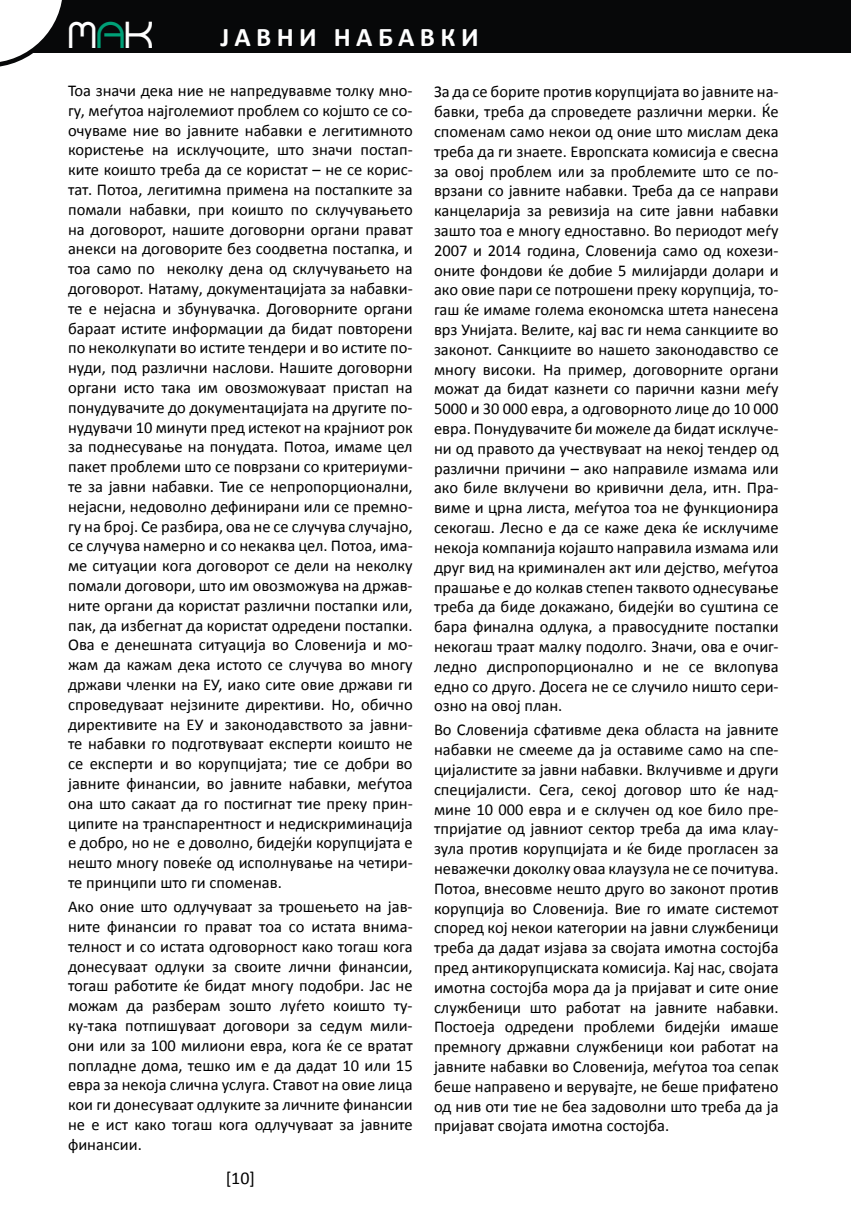
<style>
.page{position:relative;width:851px;height:1212px;background:#fff}
.page>*{position:absolute;margin:0;border:0;box-sizing:border-box;transform-origin:0 0}
.t1{font:35.1px "Gocalogotypebeta";color:#fff}
.t2{font:700 27px "Calibri";letter-spacing:.2em;color:#fff}
.t3{font:18px "Calibri";color:#000}
.t4{font:16.5px/19.8px "Calibri";color:#000;text-align:justify}
.s1{color:#00a077}
</style>
<div class="page">
<div style="left:0;top:0;width:850px;height:52px;background:#070809"></div>
<svg style="left:0;top:0;width:67px;height:67px"></svg>
<hr style="left:850px;top:0;width:1px;height:52px;background:#00a077">
<h1 class="t1" style="left:68px;top:13px;width:87px">M<span class="s1">A</span>K</h1>
<h2 class="t2" style="left:220px;top:21px;width:260px">ЈАВНИ НАБАВКИ</h2>
<p class="t4" style="left:68px;top:80px;width:346px">Тоа значи дека ние не напредувавме толку мно&shy;гу, меѓутоа најголемиот проблем со којшто се со&shy;очуваме ние во јавните набавки е легитимното користење на исклучоците, што значи постап&shy;ките коишто треба да се користат – не се корис&shy;тат. Потоа, легитимна примена на постапките за помали набавки, при коишто по склучувањето на договорот, нашите договорни органи прават анекси на договорите без соодветна постапка, и тоа само по неколку дена од склучувањето на договорот. Натаму, документацијата за набавки&shy;те е нејасна и збунувачка. Договорните органи бараат истите информации да бидат повторени по неколкупати во истите тендери и во истите по&shy;нуди, под различни наслови. Нашите договорни органи исто така им овозможуваат пристап на понудувачите до документацијата на другите по&shy;нудувачи 10 минути пред истекот на крајниот рок за поднесување на понудата. Потоа, имаме цел пакет проблеми што се поврзани со критериуми&shy;те за јавни набавки. Тие се непропорционални, нејасни, недоволно дефинирани или се премно&shy;гу на број. Се разбира, ова не се случува случајно, се случува намерно и со некаква цел. Потоа, има&shy;ме ситуации кога договорот се дели на неколку помали договори, што им овозможува на држав&shy;ните органи да користат различни постапки или, пак, да избегнат да користат одредени постапки.<br>Ова е денешната ситуација во Словенија и мо&shy;жам да кажам дека истото се случува во многу држави членки на ЕУ, иако сите овие држави ги спроведуваат нејзините директиви. Но, обично директивите на ЕУ и законодавството за јавни&shy;те набавки го подготвуваат експерти коишто не се експерти и во корупцијата; тие се добри во јавните финансии, во јавните набавки, меѓутоа она што сакаат да го постигнат тие преку прин&shy;ципите на транспарентност и недискриминација е добро, но не е доволно, бидејќи корупцијата е нешто многу повеќе од исполнување на четири&shy;те принципи што ги споменав.</p>
<p class="t4" style="left:68px;top:896px;width:346px">Ако оние што одлучуваат за трошењето на јав&shy;ните финансии го прават тоа со истата внима&shy;телност и со истата одговорност како тогаш кога донесуваат одлуки за своите лични финансии, тогаш работите ќе бидат многу подобри. Јас не можам да разберам зошто луѓето коишто ту&shy;ку-така потпишуваат договори за седум мили&shy;они или за 100 милиони евра, кога ќе се вратат попладне дома, тешко им е да дадат 10 или 15 евра за некоја слична услуга. Ставот на овие лица кои ги донесуваат одлуките за личните финансии не е ист како тогаш кога одлучуваат за јавните финансии.</p>
<p class="t4" style="left:434px;top:81px;width:346px">За да се борите против корупцијата во јавните на&shy;бавки, треба да спроведете различни мерки. Ќе споменам само некои од оние што мислам дека треба да ги знаете. Европската комисија е свесна за овој проблем или за проблемите што се по&shy;врзани со јавните набавки. Треба да се направи канцеларија за ревизија на сите јавни набавки зашто тоа е многу едноставно. Во периодот меѓу 2007 и 2014 година, Словенија само од кохези&shy;оните фондови ќе добие 5 милијарди долари и ако овие пари се потрошени преку корупција, то&shy;гаш ќе имаме голема економска штета нанесена врз Унијата. Велите, кај вас ги нема санкциите во законот. Санкциите во нашето законодавство се многу високи. На пример, договорните органи можат да бидат казнети со парични казни меѓу 5000 и 30 000 евра, а одговорното лице до 10 000 евра. Понудувачите би можеле да бидат исклуче&shy;ни од правото да учествуваат на некој тендер од различни причини – ако направиле измама или ако биле вклучени во кривични дела, итн. Пра&shy;виме и црна листа, меѓутоа тоа не функционира секогаш. Лесно е да се каже дека ќе исклучиме некоја компанија којашто направила измама или друг вид на криминален акт или дејство, меѓутоа прашање е до колкав степен таквото однесување треба да биде докажано, бидејќи во суштина се бара финална одлука, а правосудните постапки некогаш траат малку подолго. Значи, ова е очиг&shy;ледно диспропорционално и не се вклопува едно со друго. Досега не се случило ништо сери&shy;озно на овој план.</p>
<p class="t4" style="left:434px;top:719px;width:346px">Во Словенија сфативме дека областа на јавните набавки не смееме да ја оставиме само на спе&shy;цијалистите за јавни набавки. Вклучивме и други специјалисти. Сега, секој договор што ќе над&shy;мине 10 000 евра и е склучен од кое било пре&shy;тпријатие од јавниот сектор треба да има клау&shy;зула против корупцијата и ќе биде прогласен за неважечки доколку оваа клаузула не се почитува.<br>Потоа, внесовме нешто друго во законот против корупција во Словенија. Вие го имате системот според кој некои категории на јавни службеници треба да дадат изјава за својата имотна состојба пред антикорупциската комисија. Кај нас, својата имотна состојба мора да ја пријават и сите оние службеници што работат на јавните набавки.<br>Постоеја одредени проблеми бидејќи имаше премногу државни службеници кои работат на јавните набавки во Словенија, меѓутоа тоа сепак беше направено и верувајте, не беше прифатено од нив оти тие не беа задоволни што треба да ја пријават својата имотна состојба.</p>
<p class="t3" style="left:226px;top:1167px;width:31px">[10]</p>
</div>
